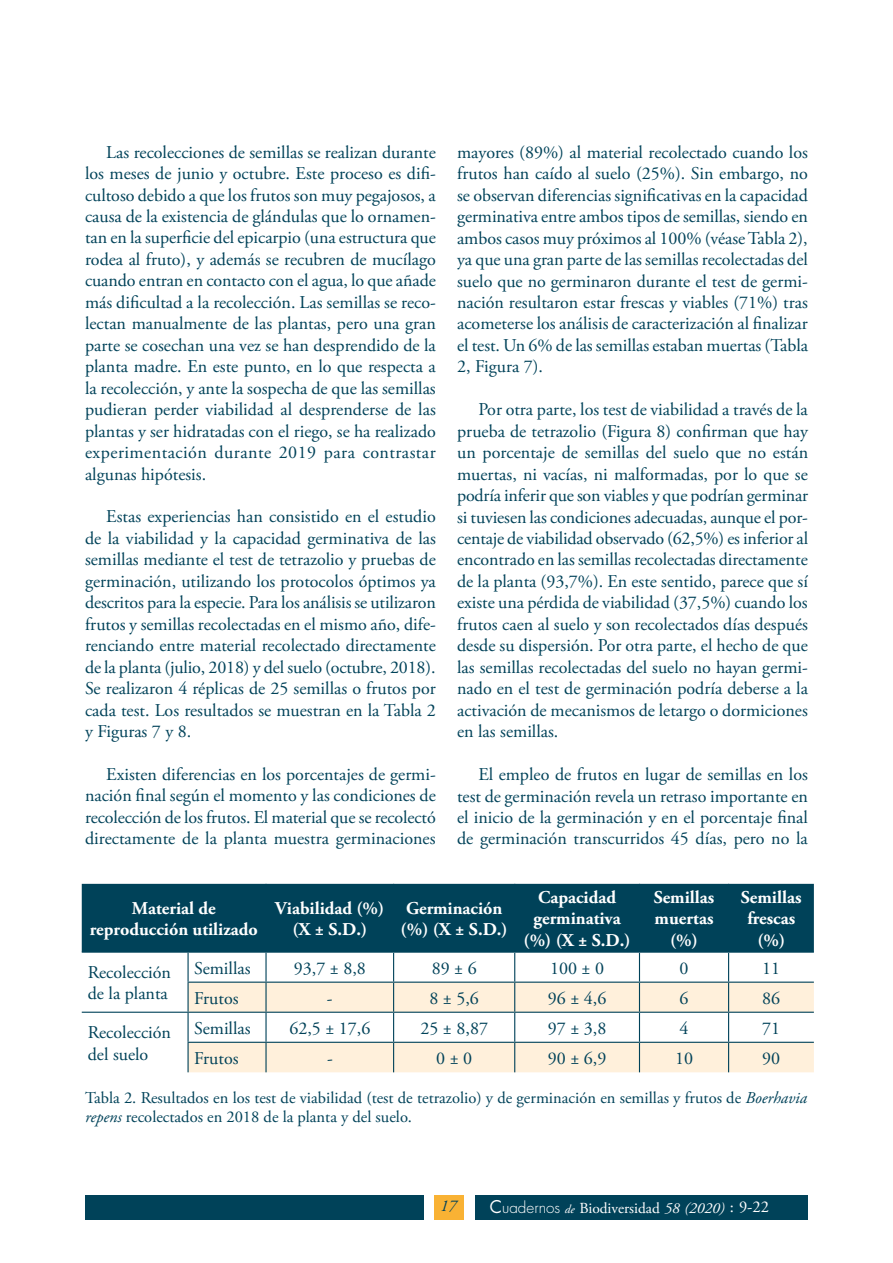
<style>
.page{position:relative;width:893px;height:1263px;background:#fff}
.page>*{position:absolute;margin:0;border:0;box-sizing:border-box;transform-origin:0 0}
.t1{font:18px/21.5px "Adobe Garamond Pro";color:#004259;text-align:justify}
.t2{font:700 18px/21.6px "Adobe Garamond Pro";color:#fff;text-align:center}
.t3{font:16.5px/19.8px "Adobe Garamond Pro";color:#004259}
.t4{font:italic 16.5px "Adobe Garamond Pro";color:#004259}
.t5{font:15.3px "Adobe Garamond Pro";color:#fff}
.s1{font-style:italic}
.s2{font-family:"Futura";font-size:17.1px}
.s3{font-family:"Futura";font-weight:300}
.s4{font-style:italic;font-size:12px}
.s5{font-size:16.5px}
</style>
<div class="page">
<div style="left:86px;top:1195px;width:338px;height:25px;background:#004259"></div>
<div style="left:475px;top:1195px;width:333px;height:25px;background:#004259"></div>
<div style="left:435px;top:1195px;width:29px;height:25px;background:#f9b234"></div>
<div style="left:82px;top:884px;width:732px;height:67px;background:#004259"></div>
<svg style="left:189px;top:983px;width:625px;height:89px;fill:#fff0db"></svg>
<hr style="left:265px;top:884px;width:2px;height:67px;background:#004259">
<hr style="left:393px;top:884px;width:1px;height:67px;background:#004259">
<hr style="left:514px;top:884px;width:1px;height:67px;background:#004259">
<hr style="left:639px;top:884px;width:1px;height:67px;background:#004259">
<hr style="left:728px;top:884px;width:1px;height:67px;background:#004259">
<hr style="left:82px;top:951px;width:106px;height:2px;background:#004259">
<hr style="left:188px;top:951px;width:78px;height:2px;background:#004259">
<hr style="left:187px;top:953px;width:2px;height:28px;background:#004259">
<hr style="left:266px;top:951px;width:128px;height:2px;background:#004259">
<hr style="left:265px;top:953px;width:2px;height:28px;background:#004259">
<hr style="left:394px;top:951px;width:121px;height:2px;background:#004259">
<hr style="left:515px;top:951px;width:124px;height:2px;background:#004259">
<hr style="left:639px;top:951px;width:90px;height:2px;background:#004259">
<hr style="left:729px;top:951px;width:85px;height:2px;background:#004259">
<hr style="left:187px;top:981px;width:79px;height:2px;background:#004259">
<hr style="left:187px;top:983px;width:2px;height:29px;background:#004259">
<hr style="left:266px;top:981px;width:128px;height:2px;background:#004259">
<hr style="left:265px;top:983px;width:2px;height:29px;background:#004259">
<hr style="left:394px;top:981px;width:121px;height:2px;background:#004259">
<hr style="left:515px;top:981px;width:124px;height:2px;background:#004259">
<hr style="left:639px;top:981px;width:90px;height:2px;background:#004259">
<hr style="left:729px;top:981px;width:85px;height:2px;background:#004259">
<hr style="left:82px;top:1012px;width:106px;height:1px;background:#004259">
<hr style="left:188px;top:1012px;width:78px;height:1px;background:#004259">
<hr style="left:187px;top:1013px;width:2px;height:29px;background:#004259">
<hr style="left:266px;top:1012px;width:128px;height:1px;background:#004259">
<hr style="left:265px;top:1013px;width:2px;height:29px;background:#004259">
<hr style="left:394px;top:1012px;width:121px;height:1px;background:#004259">
<hr style="left:515px;top:1012px;width:124px;height:1px;background:#004259">
<hr style="left:639px;top:1012px;width:90px;height:1px;background:#004259">
<hr style="left:729px;top:1012px;width:85px;height:1px;background:#004259">
<hr style="left:187px;top:1042px;width:79px;height:1px;background:#004259">
<hr style="left:187px;top:1043px;width:2px;height:29px;background:#004259">
<hr style="left:266px;top:1042px;width:128px;height:1px;background:#004259">
<hr style="left:265px;top:1043px;width:2px;height:29px;background:#004259">
<hr style="left:394px;top:1042px;width:121px;height:1px;background:#004259">
<svg style="left:393px;top:953px;width:1px;height:119px"></svg>
<hr style="left:515px;top:1042px;width:124px;height:1px;background:#004259">
<svg style="left:514px;top:953px;width:1px;height:119px"></svg>
<hr style="left:639px;top:1042px;width:90px;height:1px;background:#004259">
<svg style="left:639px;top:953px;width:1px;height:119px"></svg>
<hr style="left:729px;top:1042px;width:85px;height:1px;background:#004259">
<svg style="left:728px;top:953px;width:1px;height:119px"></svg>
<p class="t1" style="left:85px;top:142px;width:352px;text-indent:21px">Las recolecciones de semillas se realizan durante los meses de junio y octubre. Este proceso es difi&shy;cultoso debido a que los frutos son muy pegajosos, a causa de la existencia de glándulas que lo ornamen&shy;tan en la superficie del epicarpio (una estructura que rodea al fruto), y además se recubren de mucílago cuando entran en contacto con el agua, lo que añade más dificultad a la recolección. Las semillas se reco&shy;lectan manualmente de las plantas, pero una gran parte se cosechan una vez se han desprendido de la planta madre. En este punto, en lo que respecta a la recolección, y ante la sospecha de que las semillas pudieran perder viabilidad al desprenderse de las plantas y ser hidratadas con el riego, se ha realizado experimentación durante 2019 para contrastar algunas hipótesis.</p>
<p class="t1" style="left:85px;top:507px;width:352px;text-indent:21px">Estas experiencias han consistido en el estudio de la viabilidad y la capacidad germinativa de las semillas mediante el test de tetrazolio y pruebas de germinación, utilizando los protocolos óptimos ya descritos para la especie. Para los análisis se utilizaron frutos y semillas recolectadas en el mismo año, dife&shy;renciando entre material recolectado directamente de la planta (julio, 2018) y del suelo (octubre, 2018).<br>Se realizaron 4 réplicas de 25 semillas o frutos por cada test. Los resultados se muestran en la Tabla 2 y Figuras 7 y 8.</p>
<p class="t1" style="left:85px;top:764px;width:352px;text-indent:21px">Existen diferencias en los porcentajes de germi&shy;nación final según el momento y las condiciones de recolección de los frutos. El material que se recolectó directamente de la planta muestra germinaciones</p>
<p class="t1" style="left:457px;top:142px;width:353px">mayores (89%) al material recolectado cuando los frutos han caído al suelo (25%). Sin embargo, no se observan diferencias significativas en la capacidad germinativa entre ambos tipos de semillas, siendo en ambos casos muy próximos al 100% (véase Tabla 2), ya que una gran parte de las semillas recolectadas del suelo que no germinaron durante el test de germi&shy;nación resultaron estar frescas y viables (71%) tras acometerse los análisis de caracterización al finalizar el test. Un 6% de las semillas estaban muertas (Tabla 2, Figura 7).</p>
<p class="t1" style="left:457px;top:399px;width:353px;text-indent:21px">Por otra parte, los test de viabilidad a través de la prueba de tetrazolio (Figura 8) confirman que hay un porcentaje de semillas del suelo que no están muertas, ni vacías, ni malformadas, por lo que se podría inferir que son viables y que podrían germinar si tuviesen las condiciones adecuadas, aunque el por&shy;centaje de viabilidad observado (62,5%) es inferior al encontrado en las semillas recolectadas directamente de la planta (93,7%). En este sentido, parece que sí existe una pérdida de viabilidad (37,5%) cuando los frutos caen al suelo y son recolectados días después desde su dispersión. Por otra parte, el hecho de que las semillas recolectadas del suelo no hayan germi&shy;nado en el test de germinación podría deberse a la activación de mecanismos de letargo o dormiciones en las semillas.</p>
<p class="t1" style="left:457px;top:764px;width:352px;text-indent:21px">El empleo de frutos en lugar de semillas en los test de germinación revela un retraso importante en el inicio de la germinación y en el porcentaje final de germinación transcurridos 45 días, pero no la</p>
<p class="t2" style="left:90px;top:897px;width:169px">Material de reproducción utilizado</p>
<p class="t2" style="left:275px;top:897px;width:111px">Viabilidad (%) (X ± S.D.)</p>
<p class="t2" style="left:401px;top:897px;width:109px;text-align:left">Germinación (%) (X ± S.D.)</p>
<p class="t2" style="left:524px;top:887px;width:109px">Capacidad germinativa (%) (X ± S.D.)</p>
<p class="t2" style="left:654px;top:887px;width:62px">Semillas muertas (%)</p>
<p class="t2" style="left:741px;top:887px;width:62px">Semillas frescas (%)</p>
<p class="t1" style="left:88px;top:962px;width:85px">Recolección de la planta</p>
<p class="t1" style="left:194px;top:958px;width:58px">Semillas</p>
<p class="t1" style="left:294px;top:958px;width:73px">93,7 ± 8,8</p>
<p class="t1" style="left:432px;top:958px;width:46px">89 ± 6</p>
<p class="t1" style="left:550px;top:958px;width:55px">100 ± 0</p>
<p class="t1" style="left:680px;top:958px;width:10px">0</p>
<p class="t1" style="left:762px;top:958px;width:20px">11</p>
<p class="t1" style="left:194px;top:988px;width:46px">Frutos</p>
<p class="t1" style="left:327px;top:988px;width:7px">-</p>
<p class="t1" style="left:429px;top:988px;width:51px">8 ± 5,6</p>
<p class="t1" style="left:548px;top:988px;width:60px">96 ± 4,6</p>
<p class="t1" style="left:680px;top:988px;width:10px">6</p>
<p class="t1" style="left:762px;top:988px;width:19px">86</p>
<p class="t1" style="left:88px;top:1022px;width:85px">Recolección del suelo</p>
<p class="t1" style="left:194px;top:1018px;width:58px">Semillas</p>
<p class="t1" style="left:289px;top:1018px;width:82px">62,5 ± 17,6</p>
<p class="t1" style="left:420px;top:1018px;width:69px">25 ± 8,87</p>
<p class="t1" style="left:548px;top:1018px;width:60px">97 ± 3,8</p>
<p class="t1" style="left:680px;top:1018px;width:10px">4</p>
<p class="t1" style="left:762px;top:1018px;width:20px">71</p>
<p class="t1" style="left:194px;top:1048px;width:46px">Frutos</p>
<p class="t1" style="left:327px;top:1048px;width:7px">-</p>
<p class="t1" style="left:436px;top:1048px;width:37px">0 ± 0</p>
<p class="t1" style="left:548px;top:1048px;width:60px">90 ± 6,9</p>
<p class="t1" style="left:675px;top:1048px;width:19px">10</p>
<p class="t1" style="left:762px;top:1048px;width:19px">90</p>
<p class="t3" style="left:85px;top:1088px;width:724px">Tabla 2. Resultados en los test de viabilidad (test de tetrazolio) y de germinación en semillas y frutos de <span class="s1">Boerhavia repens</span> recolectados en 2018 de la planta y del suelo.</p>
<p class="t4" style="left:440px;top:1195px;width:18px">17</p>
<p class="t5" style="left:490px;top:1199px;width:281px"><span class="s2">C</span><span class="s3">uadernos</span> <span class="s4">de</span> Biodiversidad <span class="s1">58 (2020)</span> <span class="s5">: 9-22</span></p>
</div>
